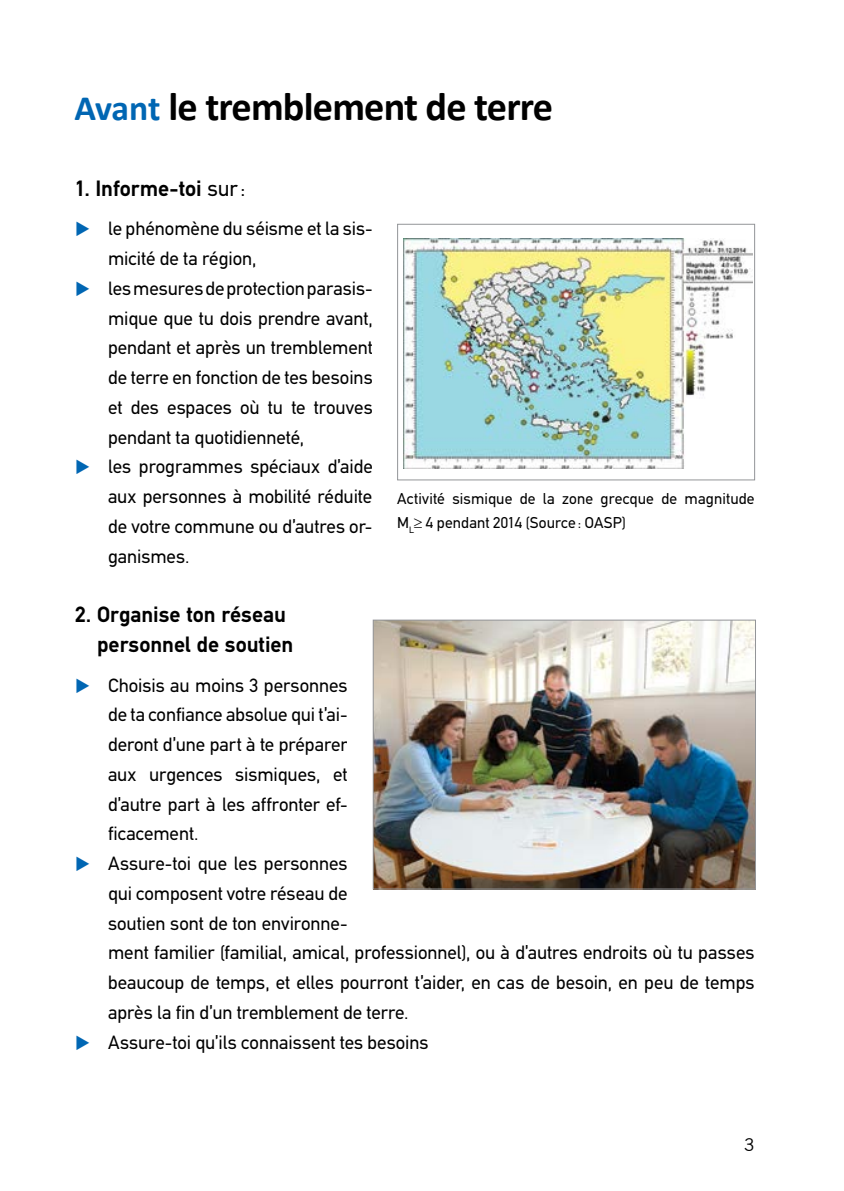
<style>
.page{position:relative;width:844px;height:1191px;background:#fff}
.page>*{position:absolute;margin:0;border:0;box-sizing:border-box;transform-origin:0 0}
.t1{font:700 40.25px "Calibri";letter-spacing:-.02em;color:#000}
.t2{font:700 22.4px/29.8px "PF Din Text";color:#000}
.t3{font:19.25px/29.8px "PF Din Text";letter-spacing:-.005em;color:#000;text-align:justify}
.t4{font:17.5px "News Gothic BT";color:#000}
.t5{font:15.75px/23.6px "PF Din Text";letter-spacing:.01em;color:#000}
.s1{font-size:35.7px;color:#0066b3}
.s2{font-weight:400}
.s3{color:#0066b3}
</style>
<div class="page">
<img style="left:403px;top:238px;width:349px;height:231px">
<div style="left:397px;top:224px;width:357px;height:256px;border:1px solid #939598"></div>
<img style="left:374px;top:621px;width:379px;height:266px">
<div style="left:372px;top:619px;width:383px;height:270px;border:1px solid #939598"></div>
<h1 class="t1" style="left:74px;top:78px;width:480px"><span class="s1">Avant</span> le tremblement de terre</h1>
<p class="t2" style="left:75px;top:173px;width:172px">1. Informe-toi <span class="s2">sur :</span></p>
<p class="t3" style="left:108px;top:214px;width:266px;text-indent:-33px"><span class="s3">◆</span> le phénomène du séisme et la sis&shy;micité de ta région,</p>
<p class="t3" style="left:108px;top:273px;width:266px;text-indent:-33px"><span class="s3">◆</span> les mesures de protection parasis&shy;mique que tu dois prendre avant, pendant et après un tremblement de terre en fonction de tes besoins et des espaces où tu te trouves pendant ta quotidienneté,</p>
<p class="t3" style="left:108px;top:452px;width:266px;text-indent:-33px"><span class="s3">◆</span> les programmes spéciaux d’aide aux personnes à mobilité réduite de votre commune ou d’autres or&shy;ganismes.</p>
<p class="t2" style="left:97px;top:599px;width:198px;text-indent:-22px">2. Organise ton réseau personnel de soutien</p>
<p class="t3" style="left:108px;top:670px;width:241px;text-indent:-33px"><span class="s3">◆</span> Choisis au moins 3 personnes de ta confiance absolue qui t’ai&shy;deront d’une part à te préparer aux urgences sismiques, et d’autre part à les affronter ef&shy;ficacement.</p>
<p class="t3" style="left:108px;top:849px;width:648px;text-align:left;text-indent:-33px"><span class="s3">◆</span> Assure-toi que les personnes<br>qui composent votre réseau de<br>soutien sont de ton environne-<br>ment familier (familial, amical, professionnel), ou à d’autres endroits où tu passes beaucoup de temps, et elles pourront t’aider, en cas de besoin, en peu de temps après la fin d’un tremblement de terre.</p>
<p class="t3" style="left:75px;top:1027px;width:355px"><span class="s3">◆</span> Assure-toi qu’ils connaissent tes besoins</p>
<p class="t5" style="left:397px;top:487px;width:359px">Activité sismique de la zone grecque de magnitude<br>Μ<sub>L</sub>≥ 4 pendant 2014 (Source : OASP)</p>
<p class="t4" style="left:743px;top:1134px;width:12px">3</p>
</div>
